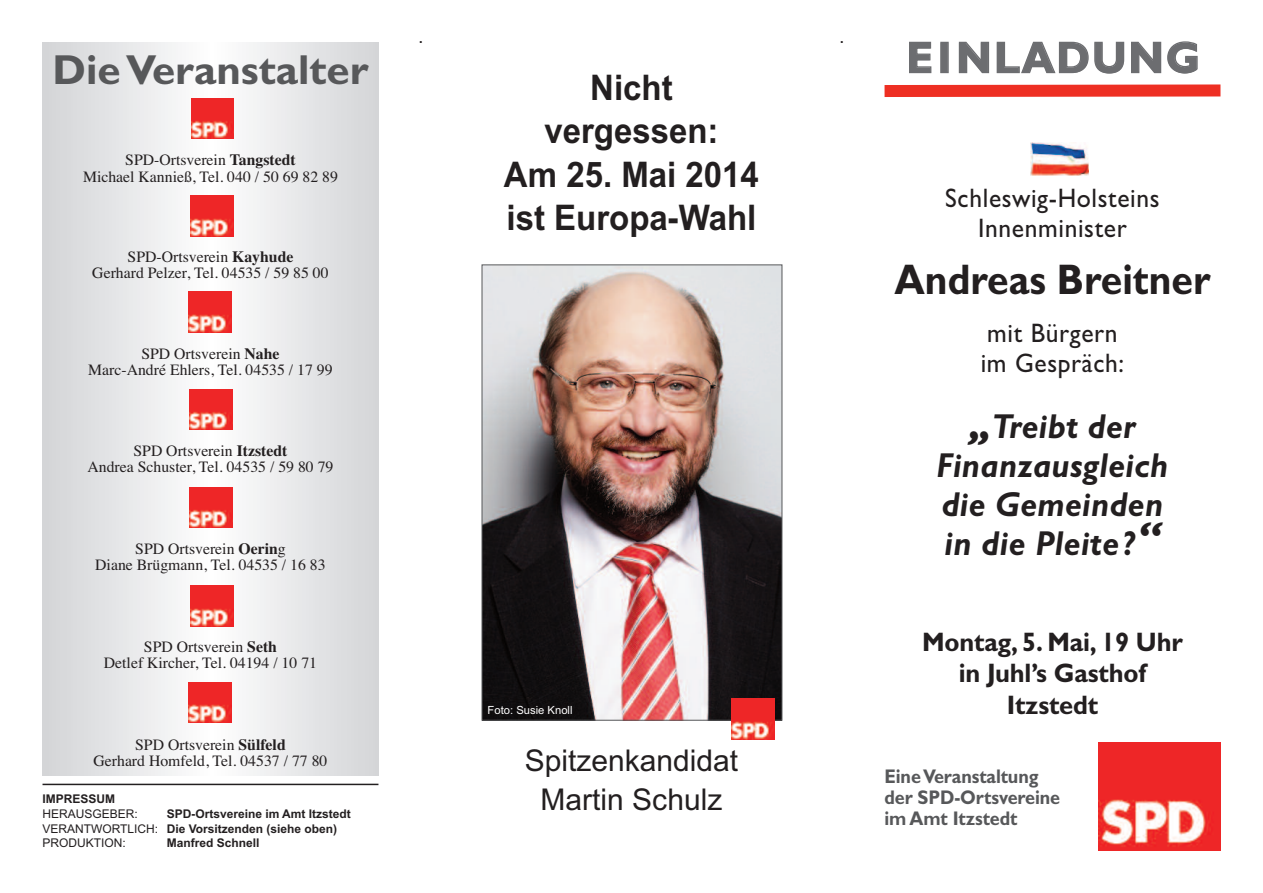
<style>
.page{position:relative;width:1263px;height:893px;background:#fff}
.page>*{position:absolute;margin:0;border:0;box-sizing:border-box;transform-origin:0 0}
.t1{font:700 44.1px "Gill Sans";letter-spacing:.05em;color:#6c6d70;scale:.95 1}
.t2{font:700 42.9px "Gill Sans";color:#231f20;scale:.91 1}
.t3{font:700 42px "Gill Sans";color:#57585a}
.t4{font:700 35.25px/43.5px "Arial";color:#231f20;text-align:center;scale:.93 1}
.t5{font:italic 700 34.65px/39px "Gill Sans";letter-spacing:.01em;color:#231f20;text-align:center;scale:.95 1}
.t6{font:30px/39px "Arial";color:#231f20;text-align:center}
.t7{font:26.85px/30px "Gill Sans";letter-spacing:.025em;color:#231f20;text-align:center;scale:.95 1}
.t8{font:700 26.85px/31.5px "Gill Sans";letter-spacing:-.005em;color:#231f20;text-align:center;scale:.95 1}
.t9{font:700 19.8px/21px "Gill Sans";letter-spacing:-.005em;color:#57585a;scale:.91 1}
.t10{font:18px "Helvetica";color:#231f20}
.t11{font:15.75px/16.4px "Times";color:#231f20;text-align:center}
.t12{font:700 12px/14.7px "Arial";color:#231f20}
.t13{font:12px "Arial";color:#231f20}
.t14{font:11.25px "Arial";color:#fff}
.s1{font-weight:700}
.s2{font-weight:400}
.s3{font-size:47.25px}
</style>
<div class="page">
<img style="left:484px;top:267px;width:296px;height:451px">
<div style="left:482px;top:265px;width:300px;height:455px;border:1px solid #57585a"></div>
<img style="left:1098px;top:743px;width:122px;height:107px">
<svg style="left:884px;top:84px;width:337px;height:13px;background:#ef3f34"></svg>
<hr style="left:43px;top:784px;width:335px;height:1px;background:#231f20">
<img style="left:1031px;top:143px;width:58px;height:33px">
<svg style="left:43px;top:43px;width:335px;height:732px"></svg>
<img style="left:191px;top:98px;width:43px;height:41px">
<img style="left:189px;top:292px;width:42px;height:40px">
<img style="left:190px;top:196px;width:43px;height:40px">
<img style="left:189px;top:682px;width:42px;height:40px">
<img style="left:732px;top:699px;width:42px;height:40px">
<img style="left:190px;top:586px;width:43px;height:40px">
<img style="left:190px;top:487px;width:42px;height:41px">
<img style="left:190px;top:389px;width:42px;height:41px">
<h3 class="t3" style="left:52px;top:45px;width:318px">DieVeranstalter</h3>
<p class="t11" style="left:83px;top:152px;width:256px">SPD-Ortsverein <span class="s1">Tangstedt<br></span>Michael Kannieß, Tel. 040 / 50 69 82 89</p>
<p class="t11" style="left:92px;top:248px;width:238px">SPD-Ortsverein <span class="s1">Kayhude<br></span>Gerhard Pelzer, Tel. 04535 / 59 85 00</p>
<p class="t11" style="left:88px;top:345px;width:246px">SPD Ortsverein <span class="s1">Nahe<br></span>Marc-André Ehlers, Tel. 04535 / 17 99</p>
<p class="t11" style="left:87px;top:442px;width:248px">SPD Ortsverein <span class="s1">Itzstedt<br></span>Andrea Schuster, Tel. 04535 / 59 80 79</p>
<p class="t11" style="left:95px;top:540px;width:232px">SPD Ortsverein <span class="s1">Oerin</span>g<br>Diane Brügmann, Tel. 04535 / 16 83</p>
<p class="t11" style="left:104px;top:638px;width:215px">SPD Ortsverein <span class="s1">Seth<br></span>Detlef Kircher, Tel. 04194 / 10 71</p>
<p class="t11" style="left:94px;top:736px;width:235px">SPD Ortsverein <span class="s1">Sülfeld<br></span>Gerhard Homfeld, Tel. 04537 / 77 80</p>
<p class="t12" style="left:43px;top:792px;width:74px">IMPRESSUM</p>
<p class="t13" style="left:43px;top:807px;width:97px">HERAUSGEBER:</p>
<p class="t12" style="left:43px;top:806px;width:310px;text-indent:124px">SPD-Ortsvereine im Amt Itzstedt<br><span class="s2">VERANTWORTLICH:</span> Die Vorsitzenden (siehe oben)<br><span class="s2">PRODUKTION:</span></p>
<p class="t12" style="left:167px;top:836px;width:94px">Manfred Schnell</p>
<p class="t10" style="left:418px;top:27px;width:7px">.</p>
<p class="t10" style="left:839px;top:27px;width:7px">.</p>
<h1 class="t1" style="left:906px;top:31px;width:311px">EINLADUNG</h1>
<h3 class="t4" style="left:504px;top:66px;width:276px">Nicht vergessen:<br>Am 25. Mai 2014 ist Europa-Wahl</h3>
<h3 class="t7" style="left:945px;top:182px;width:227px">Schleswig-Holsteins<br>Innenminister</h3>
<h2 class="t2" style="left:894px;top:254px;width:349px">Andreas Breitner</h2>
<h3 class="t7" style="left:981px;top:317px;width:153px;text-align:left">mit Bürgern im Gespräch:</h3>
<h3 class="t5" style="left:936px;top:406px;width:246px"><span class="s3">„</span>Treibt der<br>Finanzausgleich die Gemeinden in die Pleite ?<span class="s3">“</span></h3>
<p class="t14" style="left:488px;top:704px;width:87px">Foto: Susie Knoll</p>
<h3 class="t6" style="left:525px;top:741px;width:215px">Spitzenkandidat<br>Martin Schulz</h3>
<h3 class="t8" style="left:922px;top:625px;width:276px">Montag, 5. Mai, 19 Uhr in Juhl’s Gasthof<br>Itzstedt</h3>
<p class="t9" style="left:884px;top:765px;width:195px">EineVeranstaltung der SPD-Ortsvereine im Amt Itzstedt</p>
</div>
